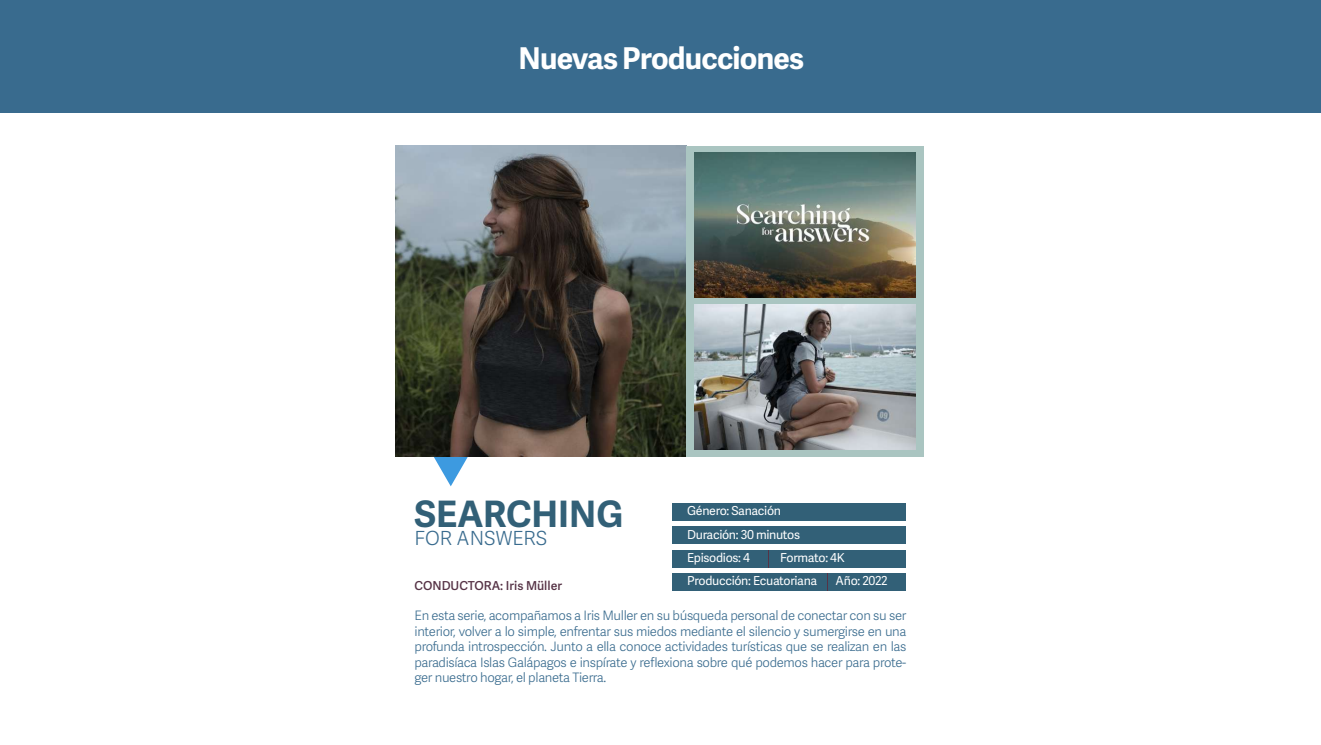
<style>
.page{position:relative;width:1321px;height:745px;background:#fff}
.page>*{position:absolute;margin:0;border:0;box-sizing:border-box;transform-origin:0 0}
.t1{font:700 36.4px "Adelle Sans Devanagari";color:#326077}
.t2{font:700 30px "Adelle Sans Devanagari";letter-spacing:-.025em;color:#fff}
.t3{font:300 19.4px "Adelle Sans Devanagari";color:#396b8e}
.t4{font:300 13px/15.6px "Adelle Sans Devanagari";letter-spacing:-.025em;color:#396b8e;text-align:justify}
.t5{font:12.3px "Adelle Sans Devanagari";letter-spacing:-.025em;color:#fff}
.t6{font:600 12.3px "Adelle Sans Devanagari";color:#563346}
</style>
<div class="page">
<svg style="left:433px;top:456px;width:35px;height:30px"></svg>
<img style="left:395px;top:146px;width:291px;height:310px">
<div style="left:686px;top:146px;width:238px;height:310px;background:#aac5c1"></div>
<img style="left:694px;top:152px;width:221px;height:145px">
<img style="left:694px;top:304px;width:221px;height:145px">
<div style="left:672px;top:502px;width:234px;height:18px;background:#326077"></div>
<div style="left:672px;top:549px;width:234px;height:18px;background:#326077"></div>
<div style="left:672px;top:526px;width:234px;height:18px;background:#326077"></div>
<div style="left:672px;top:572px;width:234px;height:18px;background:#326077"></div>
<svg style="left:768px;top:549px;width:1px;height:18px"></svg>
<div style="left:0;top:0;width:1320px;height:113px;background:#396b8e"></div>
<h2 class="t2" style="left:518px;top:41px;width:287px">Nuevas Producciones</h2>
<h1 class="t1" style="left:414px;top:492px;width:210px">SEARCHING</h1>
<h3 class="t3" style="left:414px;top:524px;width:134px">FOR ANSWERS</h3>
<p class="t5" style="left:687px;top:501px;width:95px">Género: Sanación</p>
<p class="t5" style="left:687px;top:548px;width:64px">Episodios: 4</p>
<p class="t5" style="left:780px;top:548px;width:66px">Formato: 4K</p>
<p class="t5" style="left:687px;top:525px;width:114px">Duración: 30 minutos</p>
<p class="t5" style="left:687px;top:571px;width:132px">Producción: Ecuatoriana</p>
<p class="t5" style="left:835px;top:571px;width:54px">Año: 2022</p>
<p class="t4" style="left:414px;top:608px;width:493px">En esta serie, acompañamos a Iris Muller en su búsqueda personal de conectar con su ser interior, volver a lo simple, enfrentar sus miedos mediante el silencio y sumergirse en una profunda introspección. Junto a ella conoce actividades turísticas que se realizan en las paradisíaca Islas Galápagos e inspírate y reflexiona sobre qué podemos hacer para prote&shy;ger nuestro hogar, el planeta Tierra.</p>
<p class="t6" style="left:414px;top:577px;width:149px">CONDUCTORA: Iris Müller</p>
</div>
